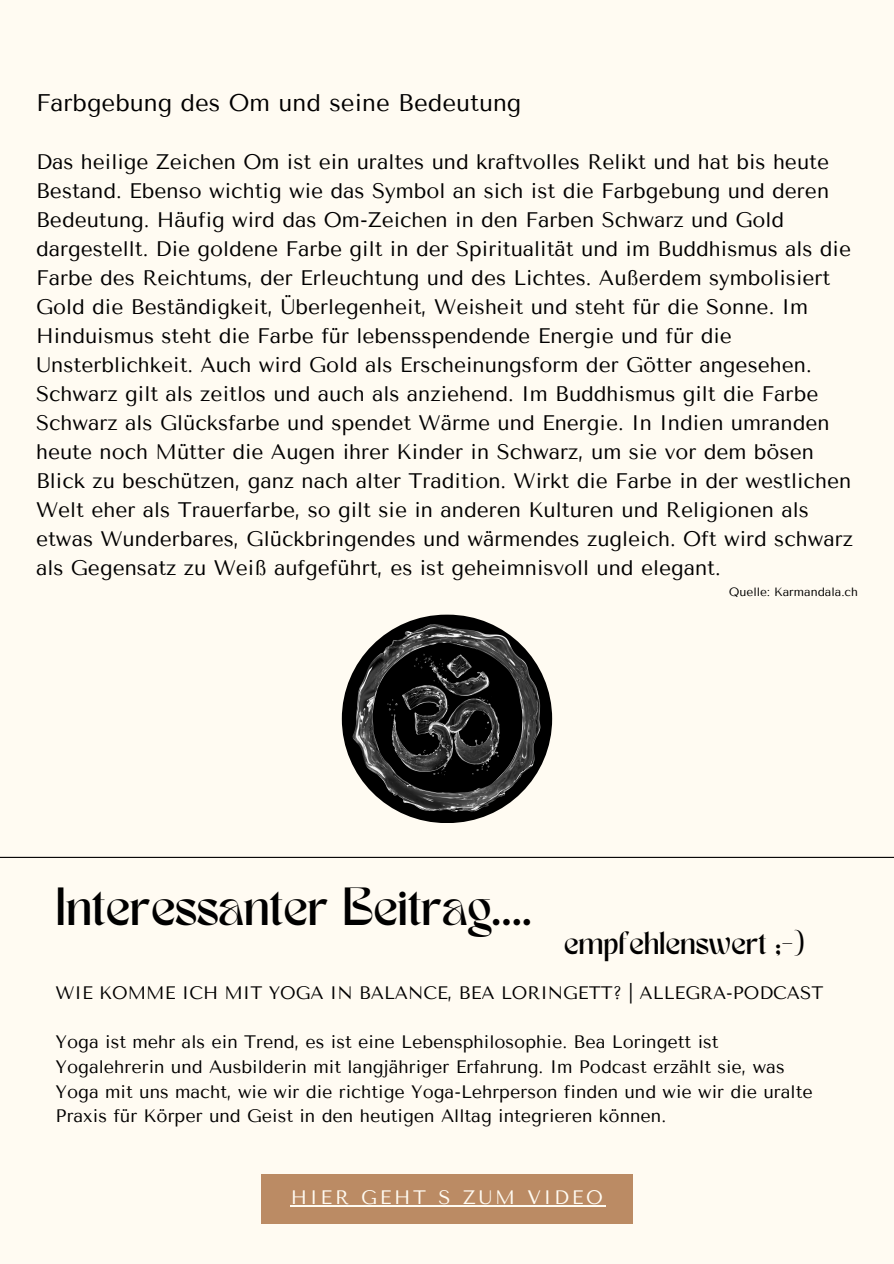
<style>
.page{position:relative;width:894px;height:1264px;background:#fff}
.page>*{position:absolute;margin:0;border:0;box-sizing:border-box;transform-origin:0 0}
.t1{font:37.5px "TANMERINGUE";color:#000}
.t2{font:24px "Tenor Sans";color:#000}
.t3{font:22.5px "TANMERINGUE";color:#000}
.t4{font:21px/29px "Tenor Sans";color:#000}
.t5{font:19.35px "Tenor Sans";letter-spacing:.14em;color:#fffbf2}
.t6{font:18px/24.8px "Tenor Sans";color:#000}
.t7{font:12px "Tenor Sans";color:#000}
</style>
<div class="page">
<div style="left:0;top:0;width:893px;height:1263px;background:#fffbf2"></div>
<hr style="left:0;top:856px;width:893px;height:2px;background:#000">
<div style="left:261px;top:1174px;width:371px;height:49px;background:#bb8b64"></div>
<hr style="left:291px;top:1205px;width:314px;height:1px;background:#fffbf2">
<img style="left:342px;top:614px;width:210px;height:208px;border-radius:104px">
<h1 class="t2" style="left:36px;top:89px;width:486px">Farbgebung des Om und seine Bedeutung</h1>
<h5 class="t4" style="left:36px;top:147px;width:818px">Das heilige Zeichen Om ist ein uraltes und kraftvolles Relikt und hat bis heute Bestand. Ebenso wichtig wie das Symbol an sich ist die Farbgebung und deren Bedeutung. Häufig wird das Om-Zeichen in den Farben Schwarz und Gold dargestellt. Die goldene Farbe gilt in der Spiritualität und im Buddhismus als die Farbe des Reichtums, der Erleuchtung und des Lichtes. Außerdem symbolisiert Gold die Beständigkeit, Überlegenheit, Weisheit und steht für die Sonne. Im Hinduismus steht die Farbe für lebensspendende Energie und für die Unsterblichkeit. Auch wird Gold als Erscheinungsform der Götter angesehen.<br>Schwarz gilt als zeitlos und auch als anziehend. Im Buddhismus gilt die Farbe Schwarz als Glücksfarbe und spendet Wärme und Energie. In Indien umranden heute noch Mütter die Augen ihrer Kinder in Schwarz, um sie vor dem bösen Blick zu beschützen, ganz nach alter Tradition. Wirkt die Farbe in der westlichen Welt eher als Trauerfarbe, so gilt sie in anderen Kulturen und Religionen als etwas Wunderbares, Glückbringendes und wärmendes zugleich. Oft wird schwarz als Gegensatz zu Weiß aufgeführt, es ist geheimnisvoll und elegant.</h5>
<h5 class="t7" style="left:728px;top:585px;width:130px">Quelle: Karmandala.ch</h5>
<h2 class="t1" style="left:56px;top:887px;width:478px">Interessanter Beitrag....</h2>
<h2 class="t3" style="left:563px;top:930px;width:242px">empfehlenswert ;-)</h2>
<p class="t6" style="left:56px;top:980px;width:769px">WIE KOMME ICH MIT YOGA IN BALANCE, BEA LORINGETT? | ALLEGRA-PODCAST</p>
<p class="t6" style="left:56px;top:1029px;width:758px">Yoga ist mehr als ein Trend, es ist eine Lebensphilosophie. Bea Loringett ist Yogalehrerin und Ausbilderin mit langjähriger Erfahrung. Im Podcast erzählt sie, was Yoga mit uns macht, wie wir die richtige Yoga-Lehrperson finden und wie wir die uralte Praxis für Körper und Geist in den heutigen Alltag integrieren können.</p>
<h4 class="t5" style="left:291px;top:1186px;width:314px">HIER GEHT S ZUM VIDEO</h4>
</div>
